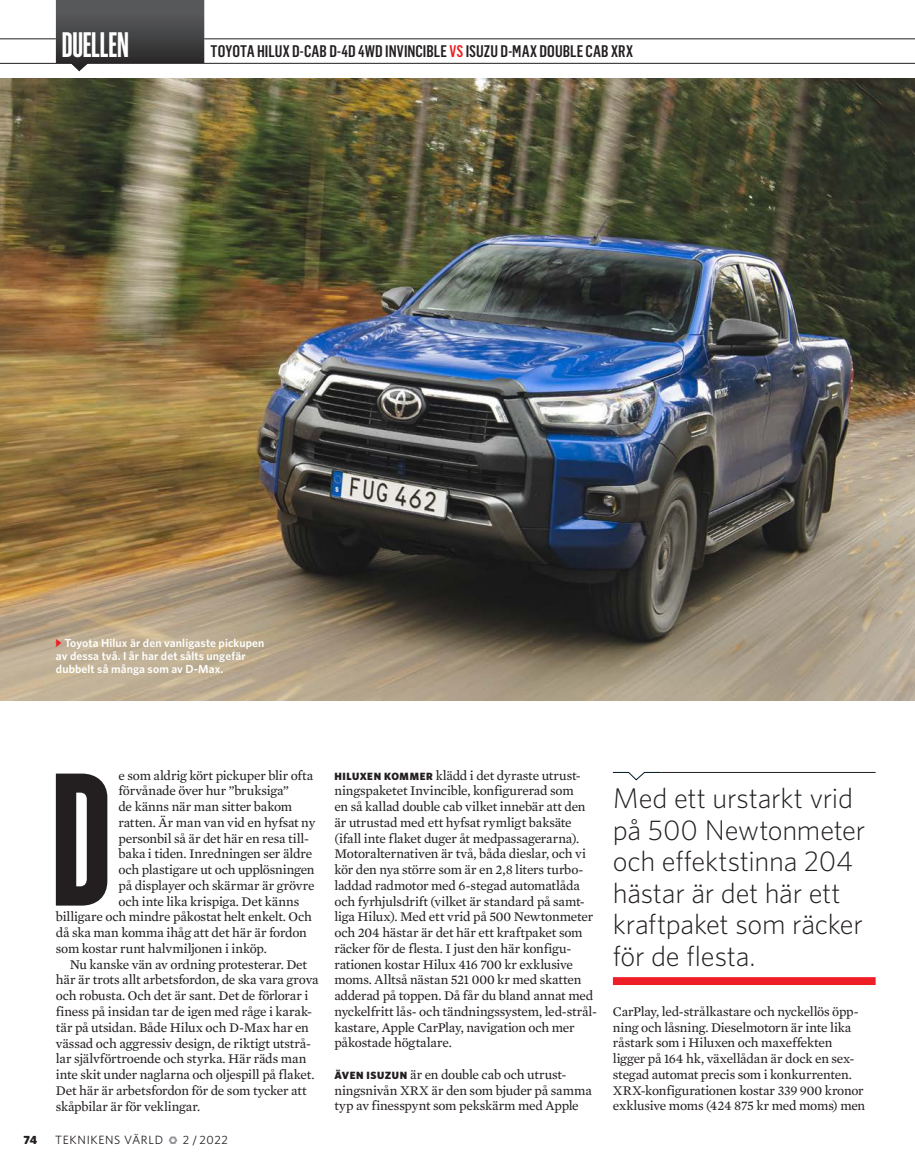
<style>
.page{position:relative;width:915px;height:1170px;background:#fff}
.page>*{position:absolute;margin:0;border:0;box-sizing:border-box;transform-origin:0 0}
.Brödtext_Mercury_-_a{font:700 185.1px "Flama Ultracondensed";color:#231f20}
.t1{font:600 34.65px "Flama Ultracondensed";letter-spacing:-.01em;color:#fff}
._25_Citat{font:300 28.5px/31.5px "Whitney";letter-spacing:-.01em;color:#231f20}
.t2{font:500 16.5px "Flama Condensed";letter-spacing:.005em;color:#231f20}
.Brödtext_Mercury_-_m{font:13.5px/15.8px "Mercury Text G2 Roman";letter-spacing:-.015em;color:#231f20}
.NG_BODY__Brödtext_Me{font:13.5px/15.8px "Mercury Text G2 Roman";letter-spacing:-.015em;color:#231f20}
.Brödtext_Mercury_-_a-2{font:13.5px "Mercury Text G2 Roman";letter-spacing:-.015em;color:#231f20}
.t3{font:12px "Whitney HTF";letter-spacing:.055em;color:#231f20}
.t4{font:900 12px "Whitney HTF";color:#231f20}
.t5{font:600 11.7px/12.8px "Whitney HTF";letter-spacing:.01em;color:#fff}
.s1{color:#ee1d23}
.s2{color:#939598}
.s3{font-style:italic}
.s4{font-family:"Whitney HTF";font-weight:900;font-size:10.5px}
</style>
<div class="page">
<svg style="left:0;top:0;width:914px;height:71px"></svg>
<img style="left:0;top:79px;width:914px;height:621px">
<hr style="left:660px;top:772px;width:215px;height:1px;background:#231f20">
<div style="left:612px;top:977px;width:263px;height:7px;background:#ee1d26"></div>
<svg style="left:612px;top:771px;width:48px;height:9px"></svg>
<svg style="left:56px;top:639px;width:6px;height:8px"></svg>
<p class="t1" style="left:62px;top:23px;width:68px">DUELLEN</p>
<p class="t2" style="left:210px;top:41px;width:424px">TOYOTA HILUX D-CAB D-4D 4WD INVINCIBLE <span class="s1">VS</span> ISUZU D-MAX DOUBLE CAB XRX</p>
<p class="t5" style="left:56px;top:636px;width:210px;text-indent:9px">Toyota Hilux är den vanligaste pickupen av dessa två. I år har det sålts ungefär dubbelt så många som av D-Max.</p>
<p class="Brödtext_Mercury_-_a" style="left:51px;top:726px;width:61px">D</p>
<p class="Brödtext_Mercury_-_a-2" style="left:118px;top:767px;width:196px">e som aldrig kört pickuper blir ofta</p>
<p class="Brödtext_Mercury_-_a-2" style="left:118px;top:782px;width:172px">förvånade över hur ”bruksiga”</p>
<p class="Brödtext_Mercury_-_a-2" style="left:118px;top:798px;width:175px">de känns när man sitter bakom</p>
<p class="Brödtext_Mercury_-_a-2" style="left:118px;top:814px;width:198px">ratten. Är man van vid en hyfsat ny</p>
<p class="Brödtext_Mercury_-_a-2" style="left:118px;top:830px;width:192px">personbil så är det här en resa till-</p>
<p class="Brödtext_Mercury_-_a-2" style="left:118px;top:845px;width:195px">baka i tiden. Inredningen ser äldre</p>
<p class="Brödtext_Mercury_-_a-2" style="left:118px;top:861px;width:197px">och plastigare ut och upplösningen</p>
<p class="Brödtext_Mercury_-_a-2" style="left:118px;top:877px;width:198px">på displayer och skärmar är grövre</p>
<p class="Brödtext_Mercury_-_a-2" style="left:118px;top:893px;width:182px">och inte lika krispiga. Det känns</p>
<p class="Brödtext_Mercury_-_a-2" style="left:56px;top:908px;width:257px">billigare och mindre påkostat helt enkelt. Och</p>
<p class="Brödtext_Mercury_-_a-2" style="left:56px;top:924px;width:252px">då ska man komma ihåg att det här är fordon</p>
<p class="Brödtext_Mercury_-_a-2" style="left:56px;top:940px;width:212px">som kostar runt halvmiljonen i inköp.</p>
<p class="NG_BODY__Brödtext_Me" style="left:56px;top:956px;width:264px;text-indent:14px">Nu kanske vän av ordning protesterar. Det här är trots allt arbetsfordon, de ska vara grova och robusta. Och det är sant. Det de förlorar i finess på insidan tar de igen med råge i karak&shy;tär på utsidan. Både Hilux och D-Max har en vässad och aggressiv design, de riktigt utstrå&shy;lar självförtroende och styrka. Här räds man inte skit under naglarna och oljespill på flaket.<br>Det här är arbetsfordon för de som tycker att skåpbilar är för veklingar.</p>
<p class="t4" style="left:23px;top:1132px;width:15px">74</p>
<p class="t3" style="left:55px;top:1133px;width:174px">TEKNIKENS VÄRLD <span class="s2">•</span> 2 <span class="s3">/</span>2022</p>
<p class="Brödtext_Mercury_-_m" style="left:334px;top:767px;width:264px"><span class="s4">HILUXEN KOMMER</span> klädd i det dyraste utrust&shy;ningspaketet Invincible, konfigurerad som<br>en så kallad double cab vilket innebär att den är utrustad med ett hyfsat rymligt baksäte (ifall inte flaket duger åt medpassagerarna).<br>Motoralternativen är två, båda dieslar, och vi kör den nya större som är en 2,8 liters turbo&shy;laddad radmotor med 6-stegad automatlåda och fyrhjulsdrift (vilket är standard på samt&shy;liga Hilux). Med ett vrid på 500 Newtonmeter och 204 hästar är det här ett kraftpaket som räcker för de flesta. I just den här konfigu&shy;rationen kostar Hilux 416 700 kr exklusive moms. Alltså nästan 521 000 kr med skatten adderad på toppen. Då får du bland annat med nyckelfritt lås- och tändningssystem, led-strål&shy;kastare, Apple CarPlay, navigation och mer påkostade högtalare.</p>
<p class="Brödtext_Mercury_-_m" style="left:334px;top:1066px;width:259px"><span class="s4">ÄVEN ISUZUN</span> är en double cab och utrust&shy;ningsnivån XRX är den som bjuder på samma typ av finesspynt som pekskärm med Apple</p>
<p class="_25_Citat" style="left:612px;top:781px;width:254px">Med ett urstarkt vrid på 500 Newtonmeter och effektstinna 204 hästar är det här ett kraftpaket som räcker för de flesta.</p>
<p class="Brödtext_Mercury_-_m" style="left:612px;top:1003px;width:254px">CarPlay, led-strålkastare och nyckellös öpp&shy;ning och låsning. Dieselmotorn är inte lika råstark som i Hiluxen och maxeffekten ligger på 164 hk, växellådan är dock en sex&shy;stegad automat precis som i konkurrenten.<br>XRX-konfigurationen kostar 339 900 kronor exklusive moms (424 875 kr med moms) men</p>
</div>
